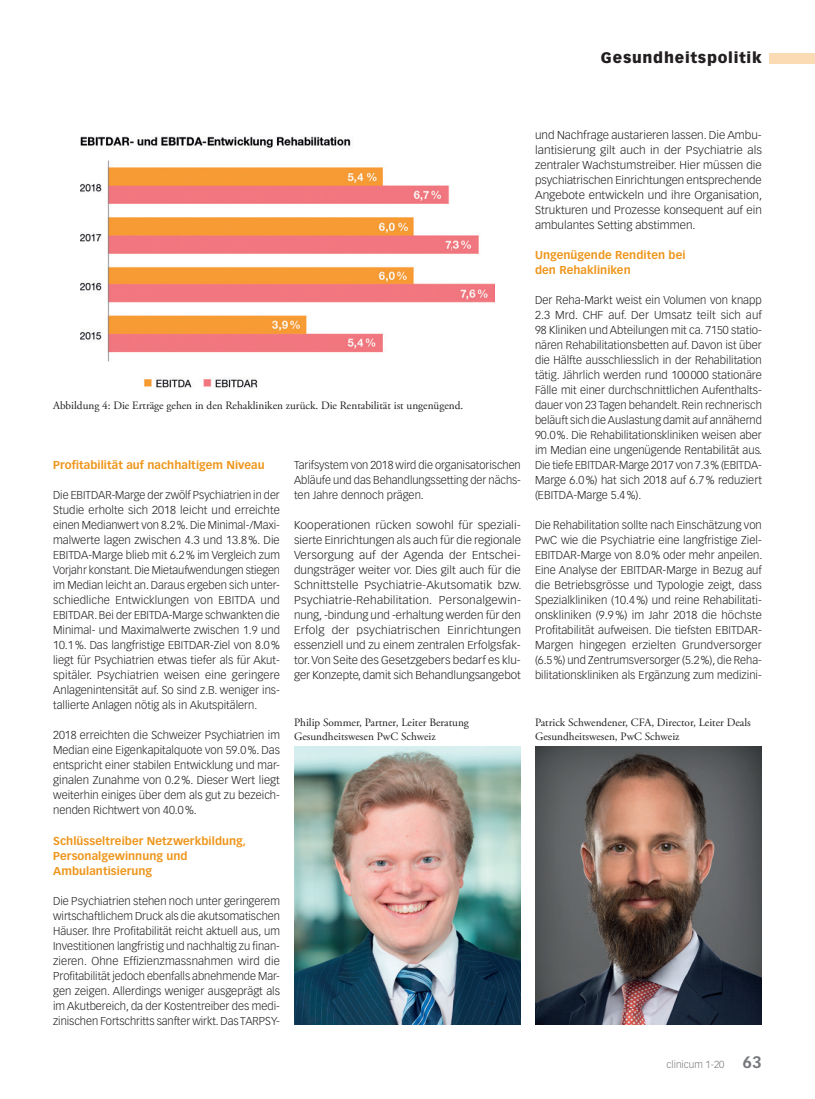
<style>
.page{position:relative;width:815px;height:1099px;background:#fff}
.page>*{position:absolute;margin:0;border:0;box-sizing:border-box;transform-origin:0 0}
.t1{font:900 15px "Vectora LT Std";letter-spacing:.05em;color:#231f20}
.t2{font:300 11.25px/15px "Vectora LT Std";color:#231f20;text-align:justify}
.t3{font:300 11.25px/15px "Vectora LT Std";color:#231f20;text-align:justify;scale:1.06 1}
.t4{font:300 11.25px/15px "Vectora LT Std";color:#231f20;text-align:justify;scale:1.04 1}
.t5{font:11.25px/13.5px "Adobe Garamond Pro";color:#231f20}
.t6{font:700 11.25px/15px "Vectora LT Std";letter-spacing:.005em;color:#ee961c}
.t7{font:300 10px "Vectora LT Std";color:#76787b}
.s1{font-weight:700;font-size:16.25px}
</style>
<div class="page">
<div style="left:770px;top:53px;width:45px;height:10px;background:#fbdbb3"></div>
<img style="left:294px;top:746px;width:227px;height:278px">
<img style="left:535px;top:746px;width:227px;height:278px">
<img style="left:80px;top:136px;width:414px;height:252px">
<h1 class="t1" style="left:601px;top:49px;width:162px">Gesundheitspolitik</h1>
<p class="t4" style="left:535px;top:128px;width:220px">und Nachfrage austarieren lassen. Die Ambu&shy;lantisierung gilt auch in der Psychiatrie als zentraler Wachstumstreiber. Hier mü ssen die psychiatrischen Einrichtungen entsprechende Angebote entwickeln und ihre Organisation, Strukturen und Prozesse konsequent auf ein ambulantes Setting abstimmen.</p>
<p class="t6" style="left:535px;top:248px;width:152px">Ungenügende Renditen bei den Rehakliniken</p>
<p class="t2" style="left:535px;top:293px;width:229px">Der Reha-Markt weist ein Volumen von knapp 2.3 Mrd. CHF auf. Der Umsatz teilt sich auf 98 Kliniken und Abteilungen mit ca. 7150 statio&shy;nären Rehabilitationsbetten auf. Davon ist ü ber die Hälfte ausschliesslich in der Rehabilitation tätig. Jährlich werden rund 100 000 stationäre Fälle mit einer durchschnittlichen Aufenthalts&shy;dauer von 23 Tagen behandelt. Rein rechnerisch beläuft sich die Auslastung damit auf annähernd 90.0 %. Die Rehabilitationskliniken weisen aber im Median eine ungenü gende Rentabilität aus.<br>Die tiefe EBITDAR-Marge 2017 von 7.3 % (EBITDA-Marge 6.0 %) hat sich 2018 auf 6.7 % reduziert (EBITDA-Marge 5.4 %).</p>
<p class="t2" style="left:535px;top:518px;width:229px">Die Rehabilitation sollte nach Einschätzung von PwC wie die Psychiatrie eine langfristige Ziel-EBITDAR-Marge von 8.0 % oder mehr anpeilen.<br>Eine Analyse der EBITDAR-Marge in Bezug auf die Betriebsgrösse und Typologie zeigt, dass Spezialkliniken (10.4 %) und reine Rehabilitati&shy;onskliniken (9.9 %) im Jahr 2018 die höchste Profitabilität aufweisen. Die tiefsten EBITDAR-Margen hingegen erzielten Grundversorger (6.5 %) und Zentrumsversorger (5.2 %), die Reha&shy;bilitationskliniken als Ergänzung zum medizini-</p>
<p class="t5" style="left:53px;top:399px;width:412px">Abbildung 4: Die Erträge gehen in den Rehakliniken zurück. Die Rentabilität ist ungenügend.</p>
<p class="t6" style="left:53px;top:458px;width:213px">Profitabilität auf nachhaltigem Niveau</p>
<p class="t2" style="left:53px;top:488px;width:228px">Die EBITDAR-Marge der zwölf Psychiatrien in der Studie erholte sich 2018 leicht und erreichte einen Medianwert von 8.2 %. Die Minimal-/Maxi&shy;malwerte lagen zwischen 4.3 und 13.8 %. Die EBITDA-Marge blieb mit 6.2 % im Vergleich zum Vorjahr konstant. Die Mietaufwendungen stiegen im Median leicht an. Daraus ergeben sich unter&shy;schiedliche Entwicklungen von EBITDA und EBITDAR. Bei der EBITDA-Marge schwankten die Minimal- und Maximalwerte zwischen 1.9 und 10.1 %. Das langfristige EBITDAR-Ziel von 8.0 % liegt fü r Psychiatrien etwas tiefer als fü r Akut&shy;spitäler. Psychiatrien weisen eine geringere Anlagenintensität auf. So sind z.B. weniger ins&shy;tallierte Anlagen nötig als in Akutspitälern.</p>
<p class="t2" style="left:53px;top:728px;width:228px">2018 erreichten die Schweizer Psychiatrien im Median eine Eigenkapitalquote von 59.0 %. Das entspricht einer stabilen Entwicklung und mar&shy;ginalen Zunahme von 0.2 %. Dieser Wert liegt weiterhin einiges ü ber dem als gut zu bezeich&shy;nenden Richtwert von 40.0 %.</p>
<p class="t6" style="left:53px;top:833px;width:195px">Schlü sseltreiber Netzwerkbildung,<br>Personalgewinnung und<br>Ambulantisierung</p>
<p class="t2" style="left:53px;top:893px;width:228px">Die Psychiatrien stehen noch unter geringerem wirtschaftlichem Druck als die akutsomatischen Häuser. Ihre Profitabilität reicht aktuell aus, um Investitionen langfristig und nachhaltig zu finan&shy;zieren. Ohne Effizienzmassnahmen wird die Profitabilität jedoch ebenfalls abnehmende Mar&shy;gen zeigen. Allerdings weniger ausgeprägt als im Akutbereich, da der Kostentreiber des medi&shy;zinischen Fortschritts sanfter wirkt. Das TARPSY-</p>
<p class="t2" style="left:294px;top:458px;width:228px">Tarifsystem von 2018 wird die organisatorischen Abläufe und das Behandlungssetting der nächs&shy;ten Jahre dennoch prägen.</p>
<p class="t3" style="left:294px;top:518px;width:216px">Kooperationen rü cken sowohl fü r speziali&shy;sierte Einrichtungen als auch fü r die regionale Versorgung auf der Agenda der Entschei&shy;dungsträger weiter vor. Dies gilt auch fü r die Schnittstelle Psychiatrie-Akutsomatik bzw.<br>Psychiatrie-Rehabilitation. Personalgewin&shy;nung, -bindung und -erhaltung werden fü r den Erfolg der psychiatrischen Einrichtungen essenziell und zu einem zentralen Erfolgsfak&shy;tor. Von Seite des Gesetzgebers bedarf es klu&shy;ger Konzepte, damit sich Behandlungsangebot</p>
<p class="t5" style="left:294px;top:716px;width:176px">Philip Sommer, Partner, Leiter Beratung<br>Gesundheitswesen PwC Schweiz</p>
<p class="t5" style="left:535px;top:716px;width:217px">Patrick Schwendener, CFA, Director, Leiter Deals<br>Gesundheitswesen, PwC Schweiz</p>
<p class="t7" style="left:667px;top:1058px;width:97px">clinicum 1-20 <span class="s1">63</span></p>
</div>
